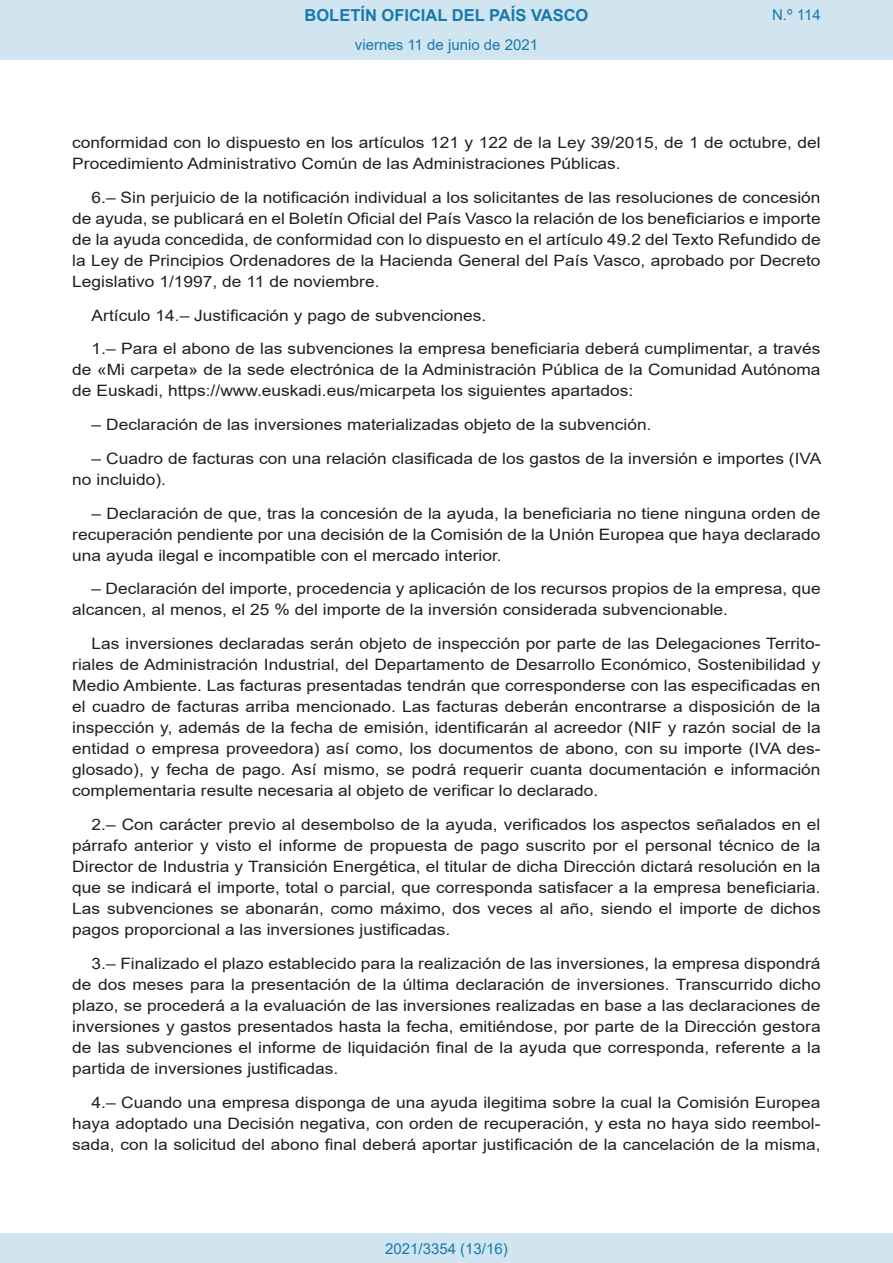
<style>
.page{position:relative;width:893px;height:1263px;background:#fff}
.page>*{position:absolute;margin:0;border:0;box-sizing:border-box;transform-origin:0 0}
.t1{font:700 16.5px "Arial";color:#1879ad}
.BOPVDetalle{font:15.6px/21px "Arial";color:#231f20;text-align:justify;scale:1.11 1}
.Paginacion_Centro{font:15px "Arial";color:#1879ad}
</style>
<div class="page">
<div style="left:0;top:0;width:893px;height:60px;background:#d0e5f0"></div>
<div style="left:0;top:1233px;width:893px;height:30px;background:#d0e5f0"></div>
<p class="t1" style="left:305px;top:3px;width:285px">BOLETÍN OFICIAL DEL PAÍS VASCO</p>
<p class="Paginacion_Centro" style="left:355px;top:35px;width:185px">viernes 11 de junio de 2021</p>
<p class="Paginacion_Centro" style="left:772px;top:5px;width:50px">N.º 114</p>
<p class="BOPVDetalle" style="left:72px;top:132px;width:676px">conformidad con lo dispuesto en los artículos 121 y 122 de la Ley 39/2015, de 1 de octubre, del<br>Procedimiento Administrativo Común de las Administraciones Públicas.</p>
<p class="BOPVDetalle" style="left:72px;top:187px;width:676px;text-indent:19px">6.– Sin perjuicio de la notificación individual a los solicitantes de las resoluciones de concesión de ayuda, se publicará en el Boletín Oficial del País Vasco la relación de los beneficiarios e importe de la ayuda concedida, de conformidad con lo dispuesto en el artículo 49.2 del Texto Refundido de la Ley de Principios Ordenadores de la Hacienda General del País Vasco, aprobado por Decreto Legislativo 1/1997, de 11 de noviembre.</p>
<p class="BOPVDetalle" style="left:92px;top:305px;width:357px">Artículo 14.– Justificación y pago de subvenciones.</p>
<p class="BOPVDetalle" style="left:72px;top:338px;width:676px;text-indent:19px">1.– Para el abono de las subvenciones la empresa beneficiaria deberá cumplimentar, a través de «Mi carpeta» de la sede electrónica de la Administración Pública de la Comunidad Autónoma de Euskadi, https://www.euskadi.eus/micarpeta los siguientes apartados:</p>
<p class="BOPVDetalle" style="left:92px;top:414px;width:506px">– Declaración de las inversiones materializadas objeto de la subvención.</p>
<p class="BOPVDetalle" style="left:72px;top:448px;width:676px;text-indent:19px">– Cuadro de facturas con una relación clasificada de los gastos de la inversión e importes (IVA no incluido).</p>
<p class="BOPVDetalle" style="left:72px;top:503px;width:676px;text-indent:19px">– Declaración de que, tras la concesión de la ayuda, la beneficiaria no tiene ninguna orden de recuperación pendiente por una decisión de la Comisión de la Unión Europea que haya declarado una ayuda ilegal e incompatible con el mercado interior.</p>
<p class="BOPVDetalle" style="left:72px;top:578px;width:676px;text-indent:19px">– Declaración del importe, procedencia y aplicación de los recursos propios de la empresa, que alcancen, al menos, el 25 % del importe de la inversión considerada subvencionable.</p>
<p class="BOPVDetalle" style="left:72px;top:633px;width:676px;text-indent:19px">Las inversiones declaradas serán objeto de inspección por parte de las Delegaciones Territo&shy;riales de Administración Industrial, del Departamento de Desarrollo Económico, Sostenibilidad y Medio Ambiente. Las facturas presentadas tendrán que corresponderse con las especificadas en el cuadro de facturas arriba mencionado. Las facturas deberán encontrarse a disposición de la inspección y, además de la fecha de emisión, identificarán al acreedor (NIF y razón social de la entidad o empresa proveedora) así como, los documentos de abono, con su importe (IVA des&shy;glosado), y fecha de pago. Así mismo, se podrá requerir cuanta documentación e información complementaria resulte necesaria al objeto de verificar lo declarado.</p>
<p class="BOPVDetalle" style="left:72px;top:814px;width:676px;text-indent:19px">2.– Con carácter previo al desembolso de la ayuda, verificados los aspectos señalados en el párrafo anterior y visto el informe de propuesta de pago suscrito por el personal técnico de la Director de Industria y Transición Energética, el titular de dicha Dirección dictará resolución en la que se indicará el importe, total o parcial, que corresponda satisfacer a la empresa beneficiaria.<br>Las subvenciones se abonarán, como máximo, dos veces al año, siendo el importe de dichos pagos proporcional a las inversiones justificadas.</p>
<p class="BOPVDetalle" style="left:72px;top:953px;width:676px;text-indent:19px">3.– Finalizado el plazo establecido para la realización de las inversiones, la empresa dispondrá de dos meses para la presentación de la última declaración de inversiones. Transcurrido dicho plazo, se procederá a la evaluación de las inversiones realizadas en base a las declaraciones de inversiones y gastos presentados hasta la fecha, emitiéndose, por parte de la Dirección gestora de las subvenciones el informe de liquidación final de la ayuda que corresponda, referente a la partida de inversiones justificadas.</p>
<p class="BOPVDetalle" style="left:72px;top:1091px;width:676px;text-indent:19px">4.– Cuando una empresa disponga de una ayuda ilegitima sobre la cual la Comisión Europea haya adoptado una Decisión negativa, con orden de recuperación, y esta no haya sido reembol&shy;sada, con la solicitud del abono final deberá aportar justificación de la cancelación de la misma,</p>
<p class="Paginacion_Centro" style="left:385px;top:1238px;width:124px">2021/3354 (13/16)</p>
</div>
